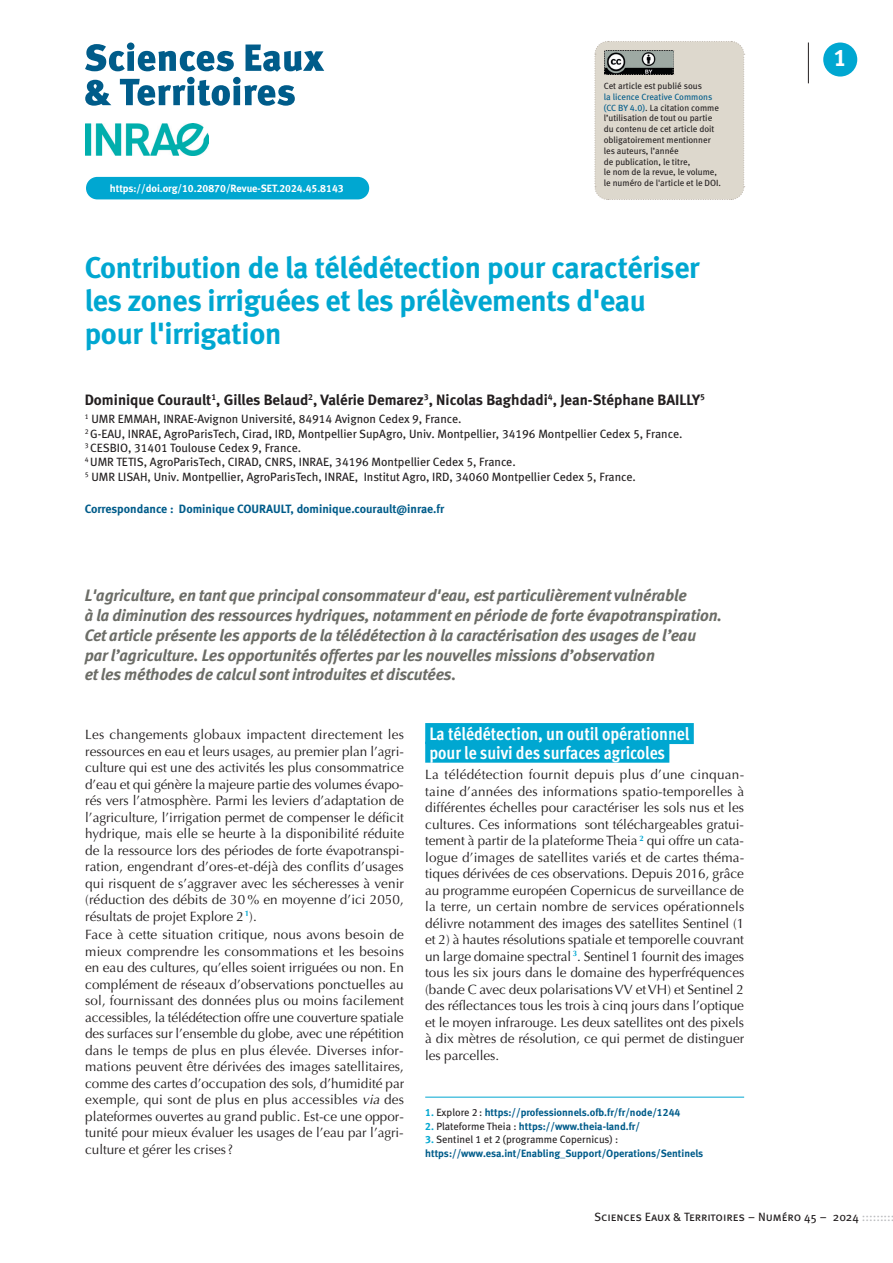
<style>
.page{position:relative;width:893px;height:1263px;background:#fff}
.page>*{position:absolute;margin:0;border:0;box-sizing:border-box;transform-origin:0 0}
.t1{font:700 30px/33px "Meta Bold LF Roman";letter-spacing:-.01em;color:#00a7d1}
.t2{font:700 24px "Meta Bold LF Caps";color:#fff}
.t3{font:18px/18.6px "Meta Cond OT Bold";color:#fff}
.t4{font:700 16.5px/19.8px "Meta Bold LF Italic";letter-spacing:-.005em;color:#6c6d67}
.t5{font:700 15px "Meta Bold LF Roman";color:#231f20}
.t6{font:13.5px/16.5px "Optima";letter-spacing:-.005em;color:#231f20;text-align:justify}
.t7{font:12px/14.4px "Meta Book LF Roman";color:#231f20}
.t8{font:700 12px "Meta Bold LF Roman";color:#005c8a}
.t9{font:12px "Meta Book Caps";color:#231f20}
.t10{font:700 10.5px "Meta Bold LF Roman";color:#005c8a}
.t11{font:700 10.5px "Meta Bold LF Roman";color:#fff}
.t12{font:10.5px "Meta Book LF Roman";color:#231f20}
.t13{font:9px/10.8px "Meta Book LF Roman";color:#231f20}
.s1{color:#005c8a}
.s2{font-style:italic}
.s3{color:#00a7d1}
.s4{font-family:"Meta Book LF Roman";font-weight:400;color:#231f20}
.s5{font-family:"Meta Bold LF Roman";font-weight:700;color:#00a7d1}
.s6{color:#bcbdc0}
</style>
<div class="page">
<svg style="left:85px;top:43px;width:239px;height:63px"></svg>
<img style="left:85px;top:123px;width:123px;height:33px">
<div style="left:86px;top:177px;width:283px;height:22px;background:#00a7d1;border-radius:11px"></div>
<svg style="left:594px;top:41px;width:151px;height:159px;background:#d5d1c7"></svg>
<div style="left:823px;top:43px;width:34px;height:34px;background:#00a7d1;border-radius:50%"></div>
<hr style="left:808px;top:43px;width:1px;height:40px;background:#231f20">
<div style="left:425px;top:723px;width:269px;height:21px;background:#00a7d1"></div>
<div style="left:425px;top:742px;width:244px;height:21px;background:#00a7d1"></div>
<hr style="left:425px;top:1097px;width:319px;height:1px;background:#00a7d1">
<p class="t11" style="left:110px;top:182px;width:235px">https://doi.org/10.20870/Revue-SET.2024.45.8143</p>
<p class="t13" style="left:604px;top:80px;width:100px">Cet article est publié sous</p>
<p class="t13" style="left:604px;top:91px;width:119px"><span class="s1">la licence Creative Commons (CC BY 4.0)</span>. La citation comme l’utilisation de tout ou partie du contenu de cet article doit obligatoirement mentionner les auteurs, l’année<br>de publication, le titre,<br>le nom de la revue, le volume, le numéro de l'article et le DOI.</p>
<h1 class="t1" style="left:85px;top:251px;width:616px">Contribution de la télédétection pour caractériser les zones irriguées et les prélèvements d'eau pour l'irrigation</h1>
<p class="t5" style="left:85px;top:390px;width:622px">Dominique Courault<sup>1</sup>, Gilles Belaud<sup>2</sup>, Valérie Demarez<sup>3</sup>, Nicolas Baghdadi<sup>4</sup>, Jean-Stéphane BAILLY<sup>5</sup></p>
<p class="t7" style="left:85px;top:412px;width:599px"><sup>1</sup> UMR EMMAH, INRAE-Avignon Université, 84914 Avignon Cedex 9, France.<br><sup>2</sup> G-EAU, INRAE, AgroParisTech, Cirad, IRD, Montpellier SupAgro, Univ. Montpellier, 34196 Montpellier Cedex 5, France.<br><sup>3</sup> CESBIO, 31401 Toulouse Cedex 9, France.<br><sup>4</sup> UMR TETIS, AgroParisTech, CIRAD, CNRS, INRAE, 34196 Montpellier Cedex 5, France.<br><sup>5</sup> UMR LISAH, Univ. Montpellier, AgroParisTech, INRAE, Institut Agro, IRD, 34060 Montpellier Cedex 5, France.</p>
<p class="t8" style="left:85px;top:502px;width:361px">Correspondance : Dominique COURAULT, dominique.courault@inrae.fr</p>
<p class="t4" style="left:85px;top:585px;width:639px">L'agriculture, en tant que principal consommateur d'eau, est particulièrement vulnérable<br>à la diminution des ressources hydriques, notamment en période de forte évapotranspiration.<br>Cet article présente les apports de la télédétection à la caractérisation des usages de l’eau par l’agriculture. Les opportunités offertes par les nouvelles missions d’observation<br>et les méthodes de calcul sont introduites et discutées.</p>
<p class="t6" style="left:85px;top:727px;width:320px">Les changements globaux impactent directement les ressources en eau et leurs usages, au premier plan l’agri&shy;culture qui est une des activités les plus consommatrice d’eau et qui génère la majeure partie des volumes évapo&shy;rés vers l’atmosphère. Parmi les leviers d’adaptation de l’agriculture, l’irrigation permet de compenser le déficit hydrique, mais elle se heurte à la disponibilité réduite de la ressource lors des périodes de forte évapotranspi&shy;ration, engendrant d’ores-et-déjà des conflits d’usages qui risquent de s’aggraver avec les sécheresses à venir (réduction des débits de 30% en moyenne d’ici 2050, résultats de projet Explore 2<sup>1</sup>).</p>
<p class="t6" style="left:85px;top:927px;width:320px">Face à cette situation critique, nous avons besoin de mieux comprendre les consommations et les besoins en eau des cultures, qu’elles soient irriguées ou non. En complément de réseaux d’observations ponctuelles au sol, fournissant des données plus ou moins facilement accessibles, la télédétection offre une couverture spatiale des surfaces sur l’ensemble du globe, avec une répétition dans le temps de plus en plus élevée. Diverses infor&shy;mations peuvent être dérivées des images satellitaires, comme des cartes d’occupation des sols, d’humidité par exemple, qui sont de plus en plus accessibles <span class="s2">via</span> des plateformes ouvertes au grand public. Est-ce une oppor&shy;tunité pour mieux évaluer les usages de l’eau par l’agri&shy;culture et gérer les crises?</p>
<h3 class="t3" style="left:429px;top:725px;width:262px">La télédétection, un outil opérationnel pour le suivi des surfaces agricoles</h3>
<p class="t6" style="left:425px;top:767px;width:321px">La télédétection fournit depuis plus d’une cinquan&shy;taine d’années des informations spatio-temporelles à différentes échelles pour caractériser les sols nus et les cultures. Ces informations sont téléchargeables gratui&shy;tement à partir de la plateforme Theia <sup>2</sup> qui offre un cata&shy;logue d’images de satellites variés et de cartes théma&shy;tiques dérivées de ces observations. Depuis 2016, grâce au programme européen Copernicus de surveillance de la terre, un certain nombre de services opérationnels délivre notamment des images des satellites Sentinel (1 et 2) à hautes résolutions spatiale et temporelle couvrant un large domaine spectral <sup>3</sup>. Sentinel1 fournit des images tous les six jours dans le domaine des hyperfréquences (bande C avec deux polarisations VV et VH) et Sentinel 2 des réflectances tous les trois à cinq jours dans l’optique et le moyen infrarouge. Les deux satellites ont des pixels à dix mètres de résolution, ce qui permet de distinguer les parcelles.</p>
<p class="t10" style="left:425px;top:1106px;width:257px"><span class="s3">1.</span> <span class="s4">Explore 2:</span> https://professionnels.ofb.fr/fr/node/1244</p>
<p class="t10" style="left:425px;top:1120px;width:216px"><span class="s3">2.</span> <span class="s4">Plateforme Theia :</span> https://www.theia-land.fr/</p>
<p class="t12" style="left:425px;top:1133px;width:195px"><span class="s5">3.</span> Sentinel 1 et 2 (programme Copernicus) :</p>
<p class="t10" style="left:425px;top:1147px;width:280px">https://www.esa.int/Enabling_Support/Operations/Sentinels</p>
<h2 class="t2" style="left:834px;top:43px;width:15px">1</h2>
<p class="t9" style="left:594px;top:1210px;width:302px">Sciences Eaux &amp; Territoires – Numéro 45 – 2024 <span class="s6">:::::::::</span></p>
</div>
